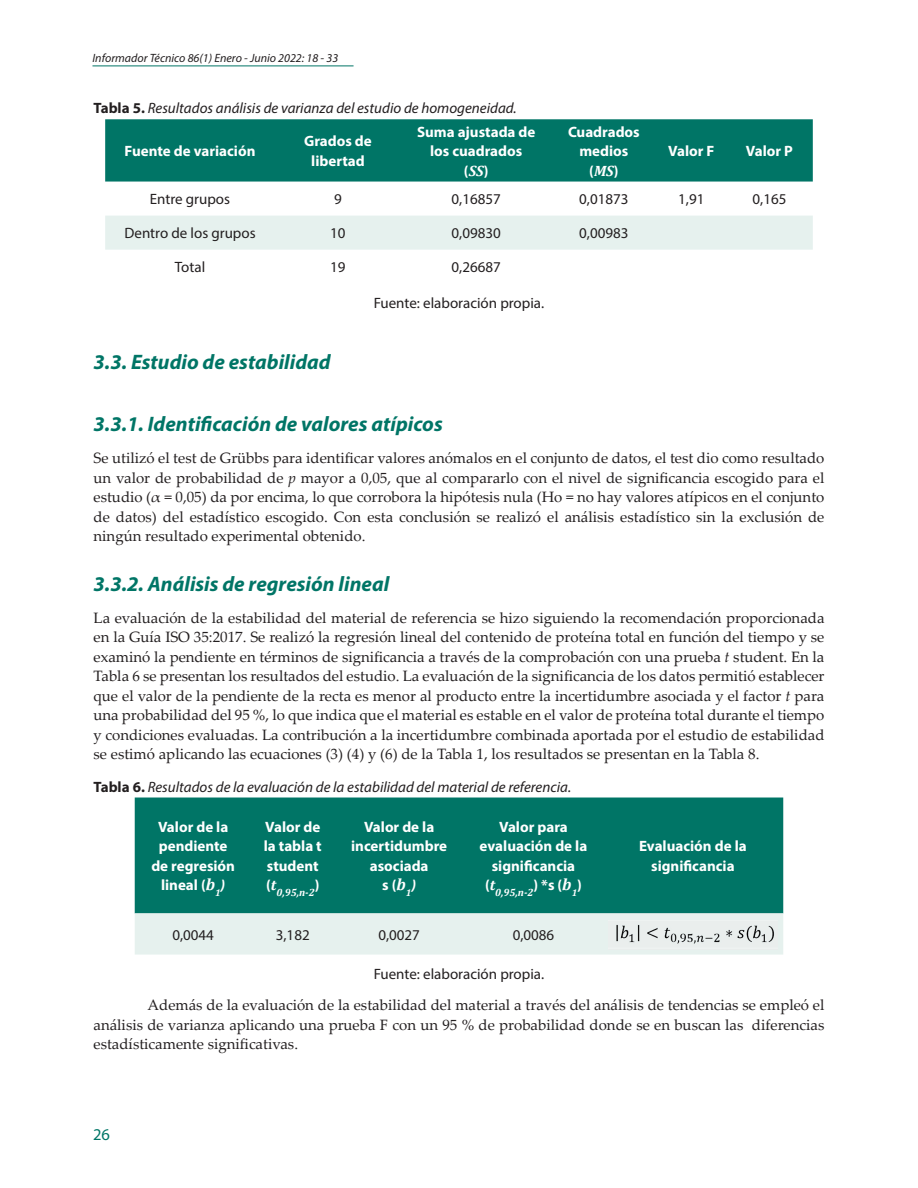
<style>
.page{position:relative;width:918px;height:1188px;background:#fff}
.page>*{position:absolute;margin:0;border:0;box-sizing:border-box;transform-origin:0 0}
.Subtitulo3{font:italic 700 21px "Myriad Pro";color:#007566}
.t1{font:16.5px "Myriad Pro";color:#007566}
.TEXTO{font:15px/19.5px "Palatino Linotype";color:#231f20;text-align:justify}
.textoBLANCO{font:700 15px/19.5px "Myriad Pro";color:#fff;text-align:center}
.textotablasdentro{font:15px "Myriad Pro";color:#231f20}
.Tabla{font:italic 15px "Myriad Pro";color:#231f20}
.t2{font:italic 12px "Myriad Pro";color:#231f20}
.textoBLANCO-2{font:italic 700 10.5px "Cambria";color:#fff}
.s1{font-weight:700;font-style:normal}
.s2{font-family:"Cambria";font-style:italic}
.s3{font-style:italic}
.s4{font-family:"Cambria";font-style:italic;font-size:16.5px}
.s5{font-size:9.6px}
</style>
<div class="page">
<hr style="left:92px;top:66px;width:262px;height:1px;background:#007566">
<div style="left:105px;top:119px;width:708px;height:63px;background:#007566"></div>
<div style="left:105px;top:216px;width:708px;height:34px;background:#e6f1ee"></div>
<div style="left:135px;top:798px;width:648px;height:115px;background:#007566"></div>
<div style="left:135px;top:913px;width:648px;height:42px;background:#e6f1ee"></div>
<img style="left:608px;top:921px;width:169px;height:28px">
<p class="t2" style="left:92px;top:51px;width:247px">Informador Técnico 86(1) Enero - Junio 2022: 18 - 33</p>
<p class="Tabla" style="left:94px;top:99px;width:425px"><span class="s1">Tabla 5.</span> Resultados análisis de varianza del estudio de homogeneidad.</p>
<p class="textoBLANCO" style="left:125px;top:141px;width:132px">Fuente de variación</p>
<p class="textoBLANCO" style="left:304px;top:131px;width:69px">Grados de libertad</p>
<p class="textoBLANCO" style="left:417px;top:121px;width:120px">Suma ajustada de los cuadrados</p>
<p class="textoBLANCO" style="left:464px;top:160px;width:26px">(<span class="s2">SS</span>)</p>
<p class="textoBLANCO" style="left:568px;top:121px;width:73px">Cuadrados medios</p>
<p class="textoBLANCO" style="left:589px;top:160px;width:31px">(<span class="s2">MS</span>)</p>
<p class="textoBLANCO" style="left:668px;top:141px;width:48px">Valor F</p>
<p class="textoBLANCO" style="left:746px;top:141px;width:49px">Valor P</p>
<p class="textotablasdentro" style="left:150px;top:190px;width:82px">Entre grupos</p>
<p class="textotablasdentro" style="left:334px;top:190px;width:9px">9</p>
<p class="textotablasdentro" style="left:452px;top:190px;width:51px">0,16857</p>
<p class="textotablasdentro" style="left:579px;top:190px;width:51px">0,01873</p>
<p class="textotablasdentro" style="left:678px;top:190px;width:28px">1,91</p>
<p class="textotablasdentro" style="left:753px;top:190px;width:35px">0,165</p>
<p class="textotablasdentro" style="left:124px;top:224px;width:133px">Dentro de los grupos</p>
<p class="textotablasdentro" style="left:330px;top:224px;width:17px">10</p>
<p class="textotablasdentro" style="left:452px;top:224px;width:51px">0,09830</p>
<p class="textotablasdentro" style="left:579px;top:224px;width:51px">0,00983</p>
<p class="textotablasdentro" style="left:175px;top:258px;width:32px">Total</p>
<p class="textotablasdentro" style="left:330px;top:258px;width:17px">19</p>
<p class="textotablasdentro" style="left:452px;top:258px;width:51px">0,26687</p>
<p class="textotablasdentro" style="left:374px;top:293px;width:172px">Fuente: elaboración propia.</p>
<p class="Subtitulo3" style="left:94px;top:348px;width:238px">3.3. Estudio de estabilidad</p>
<p class="Subtitulo3" style="left:94px;top:410px;width:351px">3.3.1. Identificación de valores atípicos</p>
<p class="TEXTO" style="left:94px;top:448px;width:732px">Se utilizó el test de Grübbs para identificar valores anómalos en el conjunto de datos, el test dio como resultado un valor de probabilidad de <span class="s3">p</span> mayor a 0,05, que al compararlo con el nivel de significancia escogido para el estudio (α = 0,05) da por encima, lo que corrobora la hipótesis nula (Ho = no hay valores atípicos en el conjunto de datos) del estadístico escogido. Con esta conclusión se realizó el análisis estadístico sin la exclusión de ningún resultado experimental obtenido.</p>
<p class="Subtitulo3" style="left:94px;top:570px;width:297px">3.3.2. Análisis de regresión lineal</p>
<p class="TEXTO" style="left:94px;top:607px;width:732px">La evaluación de la estabilidad del material de referencia se hizo siguiendo la recomendación proporcionada en la Guía ISO 35:2017. Se realizó la regresión lineal del contenido de proteína total en función del tiempo y se examinó la pendiente en términos de significancia a través de la comprobación con una prueba <span class="s3">t</span> student. En la Tabla 6 se presentan los resultados del estudio. La evaluación de la significancia de los datos permitió establecer que el valor de la pendiente de la recta es menor al producto entre la incertidumbre asociada y el factor <span class="s3">t</span> para una probabilidad del 95 %, lo que indica que el material es estable en el valor de proteína total durante el tiempo y condiciones evaluadas. La contribución a la incertidumbre combinada aportada por el estudio de estabilidad se estimó aplicando las ecuaciones (3) (4) y (6) de la Tabla 1, los resultados se presentan en la Tabla 8.</p>
<p class="Tabla" style="left:94px;top:777px;width:479px"><span class="s1">Tabla 6.</span> Resultados de la evaluación de la estabilidad del material de referencia.</p>
<p class="textoBLANCO" style="left:151px;top:817px;width:85px">Valor de la pendiente de regresión lineal (<span class="s4">b</span><sub>1</sub><span class="s3">)</span></p>
<p class="textoBLANCO" style="left:264px;top:817px;width:60px;text-align:justify">Valor de la tabla t student</p>
<p class="textoBLANCO" style="left:351px;top:817px;width:98px">Valor de la incertidumbre asociada</p>
<p class="textoBLANCO" style="left:382px;top:875px;width:35px">s (<span class="s4">b</span><sub>1</sub><span class="s3">)</span></p>
<p class="textoBLANCO" style="left:480px;top:817px;width:109px">Valor para evaluación de la significancia</p>
<p class="textoBLANCO-2" style="left:485px;top:885px;width:98px"><sup>(</sup><sup>t</sup>0,95,n-2<sup>)</sup> <sup>*s</sup> <sup>(</sup><sup>b</sup><span class="s5">1</span><sup>)</sup></p>
<p class="textoBLANCO" style="left:639px;top:836px;width:109px">Evaluación de la significancia</p>
<p class="textoBLANCO-2" style="left:266px;top:885px;width:55px"><sup>(</sup><sup>t</sup>0,95,n-2<sup>)</sup></p>
<p class="textotablasdentro" style="left:172px;top:925px;width:43px">0,0044</p>
<p class="textotablasdentro" style="left:276px;top:925px;width:35px">3,182</p>
<p class="textotablasdentro" style="left:378px;top:925px;width:43px">0,0027</p>
<p class="textotablasdentro" style="left:513px;top:925px;width:43px">0,0086</p>
<p class="textotablasdentro" style="left:374px;top:964px;width:172px">Fuente: elaboración propia.</p>
<p class="TEXTO" style="left:94px;top:995px;width:732px;text-indent:54px">Además de la evaluación de la estabilidad del material a través del análisis de tendencias se empleó el análisis de varianza aplicando una prueba F con un 95 % de probabilidad donde se en buscan las diferencias estadísticamente significativas.</p>
<p class="t1" style="left:93px;top:1124px;width:18px">26</p>
</div>
